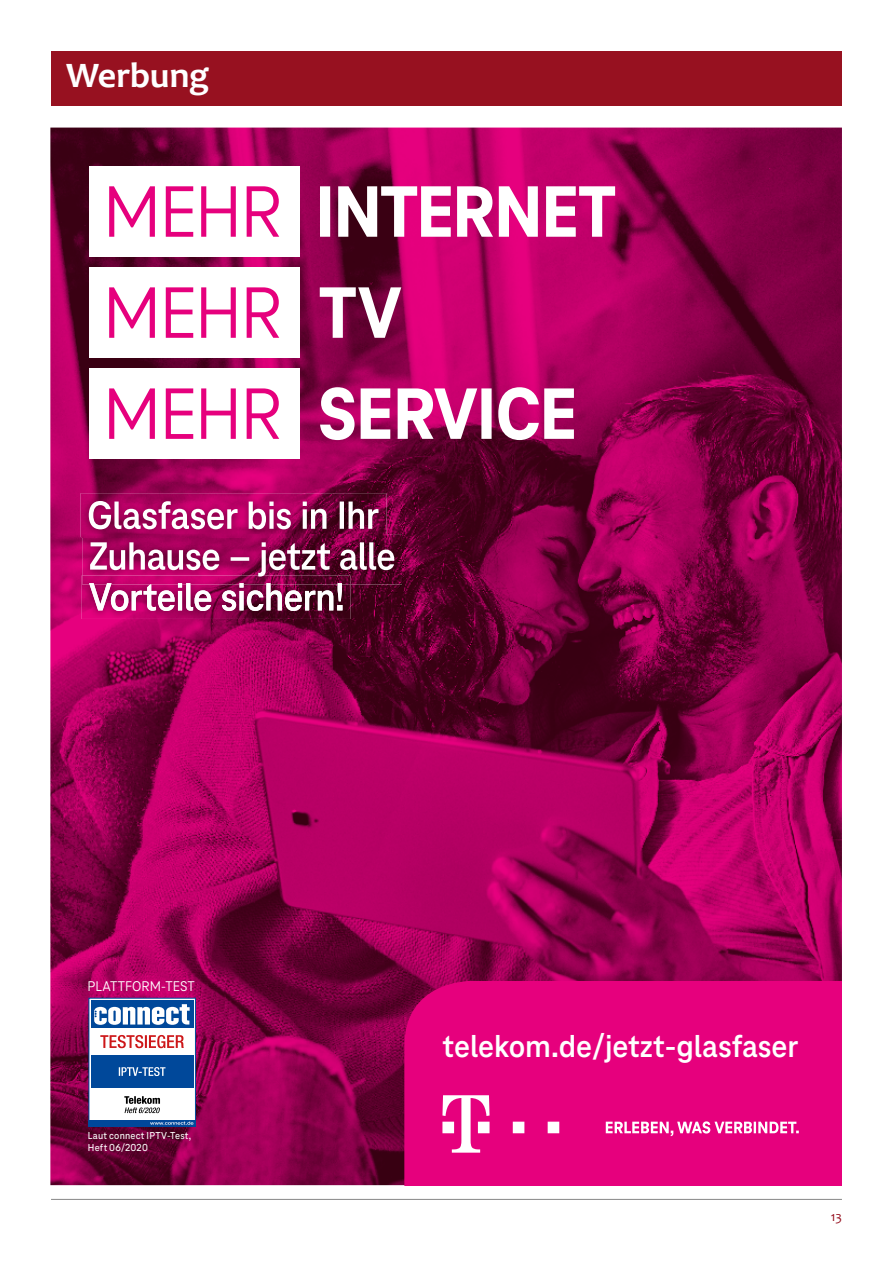
<style>
.page{position:relative;width:893px;height:1263px;background:#fff}
.page>*{position:absolute;margin:0;border:0;box-sizing:border-box;transform-origin:0 0}
.t1{font:700 36px "Candara";color:#fff}
.t2{font:700 33px "Tele Neo";color:#fff}
.t3{font:14.7px "Tele Neo";letter-spacing:.005em;color:#fff}
.t4{font:13.5px "Candara";color:#971120}
.t5{font:500 10.5px/12px "Tele Neo";letter-spacing:.02em;color:#fff}
</style>
<div class="page">
<div style="left:51px;top:51px;width:791px;height:54px;background:#971120"></div>
<hr style="left:51px;top:1199px;width:791px;height:1px;background:#878787">
<img style="left:50px;top:128px;width:792px;height:1057px">
<svg style="left:320px;top:186px;width:295px;height:51px"></svg>
<svg style="left:320px;top:287px;width:81px;height:51px"></svg>
<svg style="left:320px;top:387px;width:254px;height:53px"></svg>
<img style="left:82px;top:584px;width:268px;height:35px">
<svg style="left:89px;top:584px;width:253px;height:27px"></svg>
<img style="left:82px;top:534px;width:320px;height:50px">
<img style="left:82px;top:575px;width:268px;height:9px">
<img style="left:89px;top:583px;width:253px;height:1px">
<svg style="left:90px;top:542px;width:304px;height:35px"></svg>
<img style="left:81px;top:493px;width:305px;height:44px">
<img style="left:82px;top:534px;width:304px;height:3px">
<svg style="left:89px;top:501px;width:289px;height:28px"></svg>
<div style="left:89px;top:166px;width:211px;height:91px;background:#fff"></div>
<div style="left:89px;top:267px;width:211px;height:91px;background:#fff"></div>
<div style="left:89px;top:368px;width:211px;height:91px;background:#fff"></div>
<svg style="left:109px;top:186px;width:170px;height:51px"></svg>
<svg style="left:109px;top:287px;width:170px;height:51px"></svg>
<svg style="left:109px;top:388px;width:170px;height:51px"></svg>
<div style="left:404px;top:981px;width:438px;height:204px;background:#e6007d"></div>
<svg style="left:606px;top:1121px;width:193px;height:15px"></svg>
<svg style="left:442px;top:1095px;width:47px;height:58px"></svg>
<svg style="left:513px;top:1122px;width:11px;height:11px"></svg>
<svg style="left:548px;top:1122px;width:11px;height:11px"></svg>
<div style="left:89px;top:998px;width:106px;height:128px;background:#fff"></div>
<div style="left:89px;top:998px;width:107px;height:128px;border:1px solid #00489a"></div>
<div style="left:91px;top:1000px;width:103px;height:28px;background:#00489a"></div>
<svg style="left:94px;top:1004px;width:96px;height:21px"></svg>
<svg style="left:124px;top:1096px;width:36px;height:17px"></svg>
<svg style="left:100px;top:1035px;width:84px;height:13px"></svg>
<div style="left:89px;top:1120px;width:107px;height:6px;background:#00489a"></div>
<svg style="left:150px;top:1121px;width:44px;height:4px"></svg>
<div style="left:91px;top:1055px;width:103px;height:33px;background:#00489a"></div>
<svg style="left:119px;top:1067px;width:46px;height:9px"></svg>
<h1 class="t1" style="left:66px;top:54px;width:145px">Werbung</h1>
<h3 class="t3" style="left:88px;top:978px;width:109px">PLATTFORM-TEST</h3>
<p class="t5" style="left:88px;top:1130px;width:105px">Laut connect IPTV-Test,<br>Heft 06/2020</p>
<h2 class="t2" style="left:443px;top:1028px;width:357px">telekom.de/jetzt-glasfaser</h2>
<p class="t4" style="left:831px;top:1208px;width:13px">13</p>
</div>
